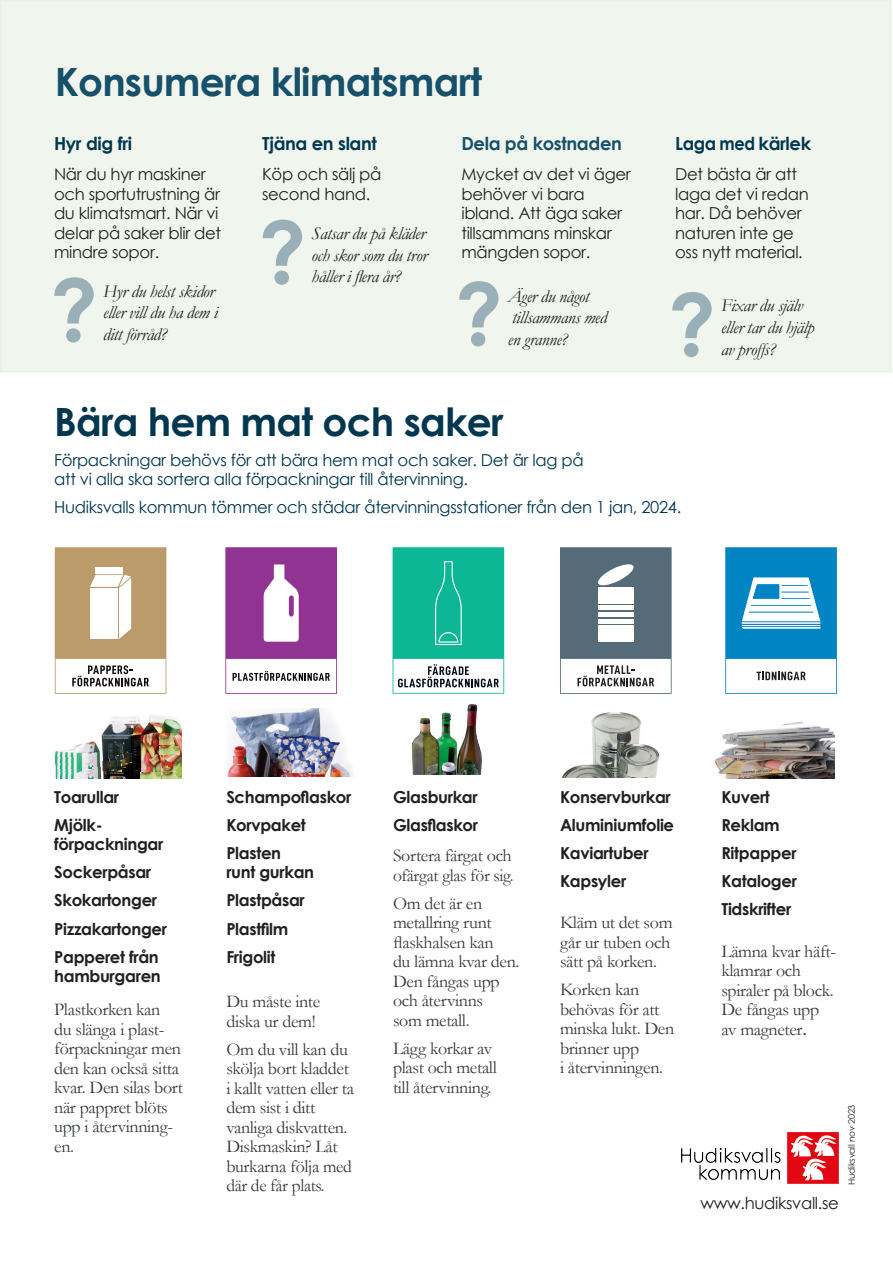
<style>
.page{position:relative;width:893px;height:1263px;background:#fff}
.page>*{position:absolute;margin:0;border:0;box-sizing:border-box;transform-origin:0 0}
.t1{font:700 85.5px "Century Gothic";color:#496e86}
.t2{font:700 39px "Century Gothic";letter-spacing:-.02em;color:#17506a}
.t3{font:700 39px "Century Gothic";letter-spacing:-.02em;color:#003750}
.t4{font:18px/19.5px "Garamond";letter-spacing:-.02em;color:#353b39}
.t5{font:italic 18px/21.6px "Garamond";letter-spacing:-.02em;color:#231f20}
.t6{font:700 18px "Century Gothic";letter-spacing:-.02em;color:#003750}
.t7{font:700 18px "Century Gothic";letter-spacing:-.02em;color:#17506a}
.t8{font:16.5px/19.5px "Century Gothic";letter-spacing:-.02em;color:#231f20}
.t9{font:700 16.5px/19.5px "Century Gothic";letter-spacing:-.02em;color:#231f20}
.t10{font:16.5px/19.5px "Century Gothic";letter-spacing:-.02em;color:#003750}
.t11{font:9px "Century Gothic";letter-spacing:-.02em;color:#231f20}
.s1{font-family:"Century Gothic"}
</style>
<div class="page">
<div style="left:1px;top:1px;width:890px;height:371px;background:#f0f6ee"></div>
<div style="left:0;top:0;width:891px;height:372px;border:2px solid #e7f1e2"></div>
<img style="left:682px;top:1132px;width:157px;height:51px">
<img style="left:561px;top:712px;width:99px;height:66px">
<img style="left:411px;top:704px;width:71px;height:71px">
<img style="left:227px;top:708px;width:126px;height:69px">
<img style="left:54px;top:715px;width:127px;height:63px">
<img style="left:714px;top:721px;width:121px;height:58px">
<img style="left:109px;top:743px;width:14px;height:3px">
<img style="left:56px;top:757px;width:17px;height:15px">
<img style="left:56px;top:772px;width:17px;height:6px">
<svg style="left:129px;top:728px;width:3px;height:6px"></svg>
<svg style="left:83px;top:746px;width:49px;height:33px;background:#676c66"></svg>
<img style="left:162px;top:773px;width:19px;height:6px">
<img style="left:140px;top:772px;width:20px;height:6px">
<img style="left:159px;top:734px;width:14px;height:11px">
<img style="left:159px;top:746px;width:20px;height:9px">
<svg style="left:234px;top:756px;width:10px;height:8px"></svg>
<img style="left:291px;top:760px;width:23px;height:12px">
<svg style="left:426px;top:748px;width:11px;height:18px"></svg>
<svg style="left:560px;top:547px;width:112px;height:147px"></svg>
<div style="left:598px;top:619px;width:36px;height:5px;background:#fff"></div>
<div style="left:598px;top:625px;width:36px;height:17px;background:#fff"></div>
<div style="left:598px;top:612px;width:36px;height:5px;background:#fff"></div>
<div style="left:598px;top:587px;width:36px;height:16px;background:#fff"></div>
<div style="left:598px;top:605px;width:36px;height:5px;background:#fff"></div>
<svg style="left:725px;top:547px;width:112px;height:147px"></svg>
<svg style="left:55px;top:547px;width:111px;height:147px"></svg>
<svg style="left:225px;top:547px;width:112px;height:147px"></svg>
<svg style="left:393px;top:547px;width:111px;height:147px"></svg>
<p class="t2" style="left:55px;top:52px;width:429px">Konsumera klimatsmart</p>
<p class="t6" style="left:54px;top:129px;width:80px">Hyr dig fri</p>
<p class="t6" style="left:262px;top:129px;width:116px">Tjäna en slant</p>
<p class="t7" style="left:461px;top:129px;width:162px">Dela på kostnaden</p>
<p class="t6" style="left:675px;top:129px;width:138px">Laga med kärlek</p>
<p class="t8" style="left:54px;top:164px;width:169px">När du hyr maskiner och sportutrustning är du klimatsmart. När vi delar på saker blir det mindre sopor.</p>
<h1 class="t1" style="left:50px;top:245px;width:49px">?</h1>
<p class="t5" style="left:103px;top:280px;width:116px">Hyr du helst skidor eller vill du ha dem i ditt förråd?</p>
<p class="t8" style="left:262px;top:164px;width:121px">Köp och sälj på second hand.</p>
<h1 class="t1" style="left:259px;top:188px;width:49px">?</h1>
<p class="t5" style="left:311px;top:222px;width:117px;text-align:justify">Satsar du på kläder och skor som du tror håller i flera år?</p>
<p class="t8" style="left:461px;top:164px;width:171px">Mycket av det vi äger behöver vi bara ibland. Att äga saker tillsammans minskar mängden sopor.</p>
<p class="t8" style="left:675px;top:164px;width:135px">Det bästa är att laga det vi redan har. Då behöver naturen inte ge oss nytt material.</p>
<h1 class="t1" style="left:455px;top:249px;width:49px">?</h1>
<p class="t5" style="left:508px;top:285px;width:101px">Äger du något tillsammans med en granne?</p>
<h1 class="t1" style="left:668px;top:260px;width:49px">?</h1>
<p class="t5" style="left:721px;top:294px;width:95px">Fixar du själv eller tar du hjälp av proffs?</p>
<p class="t3" style="left:54px;top:393px;width:451px">Bära hem mat och saker</p>
<p class="t10" style="left:54px;top:450px;width:531px">Förpackningar behövs för att bära hem mat och saker. Det är lag på att vi alla ska sortera alla förpackningar till återvinning.</p>
<p class="t10" style="left:54px;top:497px;width:628px">Hudiksvalls kommun tömmer och städar återvinningsstationer från den 1 jan, 2024.</p>
<p class="t9" style="left:54px;top:786px;width:67px">Toarullar</p>
<p class="t9" style="left:54px;top:814px;width:111px">Mjölk&shy;förpackningar</p>
<p class="t9" style="left:54px;top:862px;width:99px">Sockerpåsar</p>
<p class="t9" style="left:54px;top:890px;width:104px">Skokartonger</p>
<p class="t9" style="left:54px;top:918px;width:114px">Pizzakartonger</p>
<p class="t9" style="left:54px;top:946px;width:108px">Papperet från hamburgaren</p>
<p class="t4" style="left:54px;top:999px;width:130px">Plastkorken kan<br>du slänga i plast&shy;förpackningar men den kan också sitta kvar. Den silas bort när pappret blöts upp i återvinning&shy;en.</p>
<p class="t9" style="left:226px;top:786px;width:127px">Schampoflaskor</p>
<p class="t9" style="left:226px;top:814px;width:81px">Korvpaket</p>
<p class="t9" style="left:226px;top:842px;width:89px">Plasten runt gurkan</p>
<p class="t9" style="left:226px;top:890px;width:80px">Plastpåsar</p>
<p class="t9" style="left:226px;top:918px;width:64px">Plastfilm</p>
<p class="t9" style="left:226px;top:946px;width:51px">Frigolit</p>
<p class="t4" style="left:226px;top:991px;width:95px">Du måste inte diska ur dem!</p>
<p class="t4" style="left:226px;top:1039px;width:129px">Om du vill kan du skölja bort kladdet i kallt vatten eller ta dem sist i ditt vanliga diskvatten.<br>Diskmaskin? Låt burkarna följa med där de får plats.</p>
<p class="t9" style="left:393px;top:786px;width:86px">Glasburkar</p>
<p class="t9" style="left:393px;top:814px;width:87px">Glasflaskor</p>
<p class="t4" style="left:393px;top:845px;width:122px">Sortera färgat och ofärgat glas för sig.</p>
<p class="t4" style="left:393px;top:893px;width:128px">Om det är en metallring runt flaskhalsen kan<br>du lämna kvar den.<br>Den fångas upp och återvinns<br>som metall.</p>
<p class="t4" style="left:393px;top:1038px;width:105px">Lägg korkar av plast och metall till återvinning.</p>
<p class="t9" style="left:560px;top:786px;width:112px">Konservburkar</p>
<p class="t9" style="left:560px;top:814px;width:116px">Aluminiumfolie</p>
<p class="t9" style="left:560px;top:842px;width:90px">Kaviartuber</p>
<p class="t9" style="left:560px;top:870px;width:68px">Kapsyler</p>
<p class="t4" style="left:560px;top:912px;width:114px">Kläm ut det som går ur tuben och sätt på korken.</p>
<p class="t4" style="left:560px;top:979px;width:116px">Korken kan behövas för att minska lukt. Den brinner upp<br>i återvinningen.</p>
<p class="t9" style="left:721px;top:786px;width:50px">Kuvert</p>
<p class="t9" style="left:721px;top:814px;width:60px">Reklam</p>
<p class="t9" style="left:721px;top:842px;width:77px">Ritpapper</p>
<p class="t9" style="left:721px;top:870px;width:77px">Kataloger</p>
<p class="t9" style="left:721px;top:898px;width:71px">Tidskrifter</p>
<p class="t4" style="left:721px;top:941px;width:116px">Lämna kvar häft&shy;klamrar och spiraler på block.<br>De fångas upp av magneter<span class="s1">.</span></p>
<p class="t8" style="left:700px;top:1193px;width:140px">www.hudiksvall.se</p>
<p class="t11" style="left:845px;top:1185px;width:82px;rotate:-90deg">Hudiksvall nov 2023</p>
</div>
